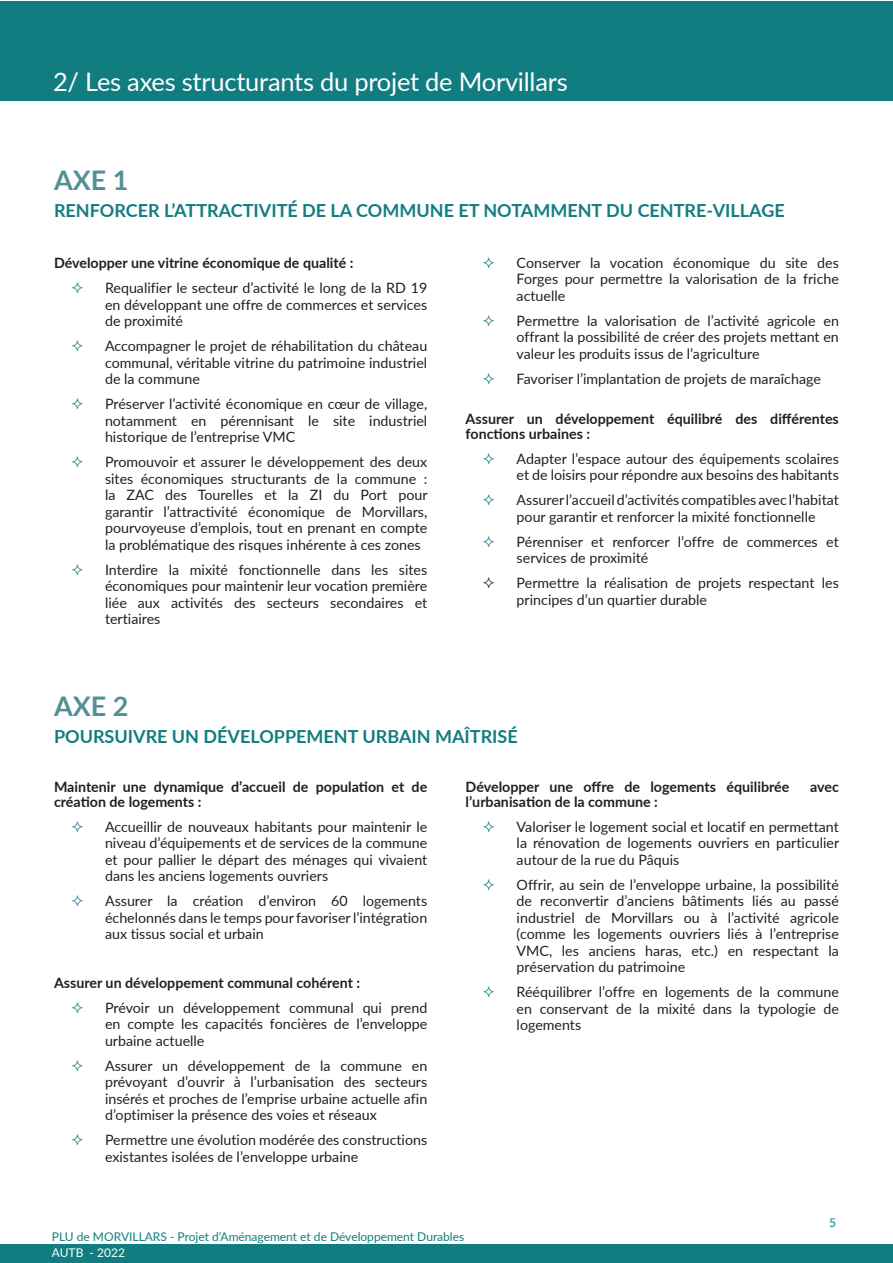
<style>
.page{position:relative;width:893px;height:1263px;background:#fff}
.page>*{position:absolute;margin:0;border:0;box-sizing:border-box;transform-origin:0 0}
.t-A-Titre_AXE{font:700 27px "Lato";color:#539095}
.t-00B_Titre_dans_Ban{font:25.5px "Lato";letter-spacing:-.01em;color:#fff}
.t-01-titre_sous_AXE{font:700 18px "Lato";color:#127d81}
.TEXTE_COURANT{font:14.25px/16.5px "Lato";color:#231f20;text-align:justify}
.Texte_courant_GRAS{font:700 14.25px/15px "Lato";color:#231f20}
.t1{font:12px "Lato";color:#127d81}
.t2{font:12px "Lato";color:#fff}
</style>
<div class="page">
<div style="left:0;top:1px;width:893px;height:100px;background:#127d81"></div>
<div style="left:0;top:1244px;width:893px;height:19px;background:#127d81"></div>
<p class="t-00B_Titre_dans_Ban" style="left:53px;top:63px;width:516px">2/ Les axes structurants du projet de Morvillars</p>
<p class="t-A-Titre_AXE" style="left:54px;top:161px;width:76px">AXE 1</p>
<p class="t-01-titre_sous_AXE" style="left:54px;top:198px;width:732px">RENFORCER L’ATTRACTIVITÉ DE LA COMMUNE ET NOTAMMENT DU CENTRE-VILLAGE</p>
<p class="Texte_courant_GRAS" style="left:54px;top:255px;width:301px">Développer une vitrine économique de qualité :</p>
<p class="TEXTE_COURANT" style="left:105px;top:279px;width:324px">Requalifier le secteur d’activité le long de la RD 19 en développant une offre de commerces et services de proximité</p>
<p class="TEXTE_COURANT" style="left:105px;top:337px;width:324px">Accompagner le projet de réhabilitation du château communal, véritable vitrine du patrimoine industriel de la commune</p>
<p class="TEXTE_COURANT" style="left:105px;top:395px;width:324px">Préserver l’activité économique en cœur de village, notamment en pérennisant le site industriel historique de l’entreprise VMC</p>
<p class="TEXTE_COURANT" style="left:105px;top:453px;width:324px">Promouvoir et assurer le développement des deux sites économiques structurants de la commune : la ZAC des Tourelles et la ZI du Port pour garantir l’attractivité économique de Morvillars, pourvoyeuse d’emplois, tout en prenant en compte la problématique des risques inhérente à ces zones</p>
<p class="TEXTE_COURANT" style="left:105px;top:560px;width:324px">Interdire la mixité fonctionnelle dans les sites économiques pour maintenir leur vocation première liée aux activités des secteurs secondaires et tertiaires</p>
<p class="TEXTE_COURANT" style="left:517px;top:253px;width:324px">Conserver la vocation économique du site des Forges pour permettre la valorisation de la friche actuelle</p>
<p class="TEXTE_COURANT" style="left:517px;top:311px;width:324px">Permettre la valorisation de l’activité agricole en offrant la possibilité de créer des projets mettant en valeur les produits issus de l’agriculture</p>
<p class="TEXTE_COURANT" style="left:517px;top:369px;width:306px">Favoriser l’implantation de projets de maraîchage</p>
<p class="Texte_courant_GRAS" style="left:466px;top:410px;width:375px">Assurer un développement équilibré des différentes fonctions urbaines :</p>
<p class="TEXTE_COURANT" style="left:517px;top:449px;width:324px">Adapter l’espace autour des équipements scolaires et de loisirs pour répondre aux besoins des habitants</p>
<p class="TEXTE_COURANT" style="left:517px;top:491px;width:324px">Assurer l’accueil d’activités compatibles avec l’habitat pour garantir et renforcer la mixité fonctionnelle</p>
<p class="TEXTE_COURANT" style="left:517px;top:532px;width:324px">Pérenniser et renforcer l’offre de commerces et services de proximité</p>
<p class="TEXTE_COURANT" style="left:517px;top:574px;width:324px">Permettre la réalisation de projets respectant les principes d’un quartier durable</p>
<p class="t-A-Titre_AXE" style="left:54px;top:686px;width:76px">AXE 2</p>
<p class="t-01-titre_sous_AXE" style="left:54px;top:723px;width:465px">POURSUIVRE UN DÉVELOPPEMENT URBAIN MAÎTRISÉ</p>
<p class="Texte_courant_GRAS" style="left:466px;top:778px;width:325px">Développer une offre de logements équilibrée</p>
<p class="Texte_courant_GRAS" style="left:810px;top:778px;width:30px">avec</p>
<p class="Texte_courant_GRAS" style="left:466px;top:793px;width:194px">l’urbanisation de la commune :</p>
<p class="TEXTE_COURANT" style="left:517px;top:818px;width:324px">Valoriser le logement social et locatif en permettant la rénovation de logements ouvriers en particulier autour de la rue du Pâquis</p>
<p class="TEXTE_COURANT" style="left:517px;top:876px;width:324px">Offrir, au sein de l’enveloppe urbaine, la possibilité de reconvertir d’anciens bâtiments liés au passé industriel de Morvillars ou à l’activité agricole (comme les logements ouvriers liés à l’entreprise VMC, les anciens haras, etc.) en respectant la préservation du patrimoine</p>
<p class="TEXTE_COURANT" style="left:517px;top:983px;width:324px">Rééquilibrer l’offre en logements de la commune en conservant de la mixité dans la typologie de logements</p>
<p class="Texte_courant_GRAS" style="left:54px;top:778px;width:375px">Maintenir une dynamique d’accueil de population et de création de logements :</p>
<p class="TEXTE_COURANT" style="left:105px;top:818px;width:324px">Accueillir de nouveaux habitants pour maintenir le niveau d’équipements et de services de la commune et pour pallier le départ des ménages qui vivaient dans les anciens logements ouvriers</p>
<p class="TEXTE_COURANT" style="left:105px;top:892px;width:324px">Assurer la création d’environ 60 logements échelonnés dans le temps pour favoriser l’intégration aux tissus social et urbain</p>
<p class="Texte_courant_GRAS" style="left:54px;top:974px;width:308px">Assurer un développement communal cohérent :</p>
<p class="TEXTE_COURANT" style="left:105px;top:999px;width:324px">Prévoir un développement communal qui prend en compte les capacités foncières de l’enveloppe urbaine actuelle</p>
<p class="TEXTE_COURANT" style="left:105px;top:1057px;width:324px">Assurer un développement de la commune en prévoyant d’ouvrir à l’urbanisation des secteurs insérés et proches de l’emprise urbaine actuelle afin d’optimiser la présence des voies et réseaux</p>
<p class="TEXTE_COURANT" style="left:105px;top:1131px;width:324px">Permettre une évolution modérée des constructions existantes isolées de l’enveloppe urbaine</p>
<p class="t1" style="left:52px;top:1228px;width:414px">PLU de MORVILLARS - Projet d’Aménagement et de Développement Durables</p>
<p class="t2" style="left:52px;top:1244px;width:94px">AUTB - 11/2021</p>
<p class="t2" style="left:97px;top:1244px;width:22px">202</p>
<p class="t1" style="left:829px;top:1214px;width:8px">5</p>
</div>
